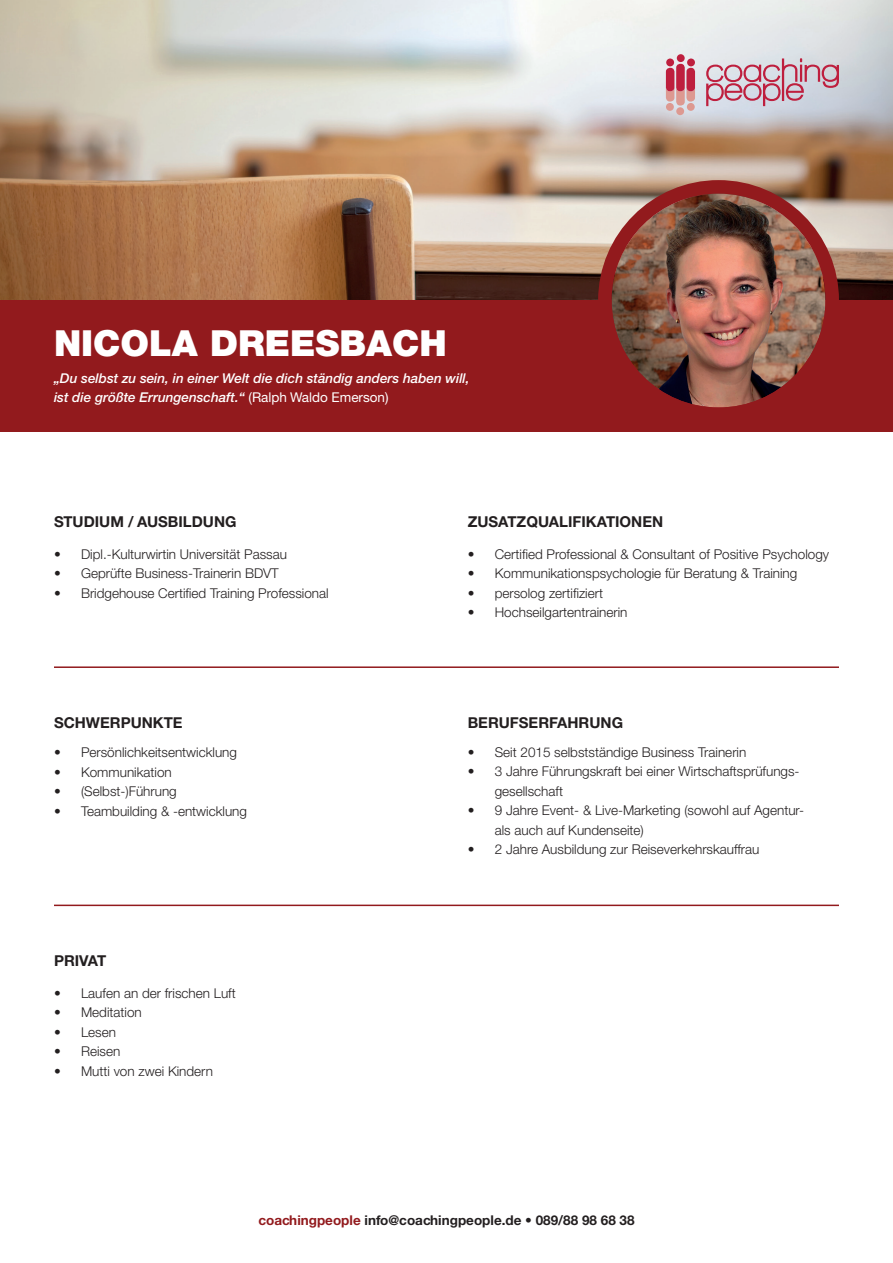
<style>
.page{position:relative;width:893px;height:1263px;background:#fff}
.page>*{position:absolute;margin:0;border:0;box-sizing:border-box;transform-origin:0 0}
.t1{font:900 36px "Helvetica Neue CE";color:#fff}
.t2{font:700 15px "Helvetica Neue CE";color:#231f20}
.t3{font:300 13.5px/19.5px "Helvetica Neue CE";color:#231f20}
.t4{font:italic 500 13.5px/19.5px "Helvetica Neue CE";color:#fff}
.t5{font:700 13.5px "Helvetica Neue CE";color:#231f20}
.s1{font-weight:400;font-style:normal}
.s2{color:#921a1d}
</style>
<div class="page">
<div style="left:0;top:268px;width:893px;height:164px;background:#921a1d"></div>
<img style="left:0;top:0;width:893px;height:300px">
<div style="left:676px;top:107px;width:8px;height:8px;background:#dd9991;border-radius:50%"></div>
<div style="left:666px;top:103px;width:8px;height:8px;background:#dd9991;border-radius:50%"></div>
<div style="left:687px;top:103px;width:8px;height:8px;background:#dd9991;border-radius:50%"></div>
<svg style="left:706px;top:58px;width:133px;height:48px;background:#cfadbb"></svg>
<svg style="left:666px;top:87px;width:29px;height:19px"></svg>
<div style="left:666px;top:68px;width:8px;height:23px;background:#be1f3e;border-radius:4px"></div>
<div style="left:676px;top:64px;width:9px;height:27px;background:#be1f3e;border-radius:4px"></div>
<div style="left:686px;top:68px;width:9px;height:23px;background:#be1f3e;border-radius:4px"></div>
<div style="left:677px;top:54px;width:8px;height:8px;background:#be1f3e;border-radius:50%"></div>
<div style="left:687px;top:59px;width:8px;height:7px;background:#be1f3e;border-radius:50%"></div>
<div style="left:666px;top:59px;width:8px;height:7px;background:#be1f3e;border-radius:50%"></div>
<hr style="left:54px;top:666px;width:785px;height:2px;background:#921a1d">
<hr style="left:54px;top:904px;width:785px;height:2px;background:#921a1d">
<img style="left:612px;top:194px;width:213px;height:213px;border-radius:107px">
<div style="left:598px;top:180px;width:241px;height:241px;border:14px solid #921a1d;border-radius:50%"></div>
<h1 class="t1" style="left:54px;top:321px;width:394px">NICOLA DREESBACH</h1>
<p class="t4" style="left:54px;top:368px;width:417px">„Du selbst zu sein, in einer Welt die dich ständig anders haben will, ist die größte Errungenschaft.“ <span class="s1">(Ralph Waldo Emerson)</span></p>
<p class="t2" style="left:54px;top:512px;width:184px">STUDIUM / AUSBILDUNG</p>
<p class="t2" style="left:468px;top:512px;width:197px">ZUSATZQUALIFIKATIONEN</p>
<p class="t3" style="left:54px;top:544px;width:234px">• Dipl.-Kulturwirtin Universität Passau</p>
<p class="t3" style="left:54px;top:564px;width:226px">• Geprüfte Business-Trainerin BDVT</p>
<p class="t3" style="left:54px;top:583px;width:276px">• Bridgehouse Certified Training Professional</p>
<p class="t3" style="left:468px;top:544px;width:363px">• Certified Professional &amp; Consultant of Positive Psychology</p>
<p class="t3" style="left:468px;top:564px;width:331px">• Kommunikationspsychologie für Beratung &amp; Training</p>
<p class="t3" style="left:468px;top:583px;width:137px">• persolog zertifiziert</p>
<p class="t3" style="left:468px;top:602px;width:161px">• Hochseilgartentrainerin</p>
<p class="t2" style="left:54px;top:713px;width:130px">SCHWERPUNKTE</p>
<p class="t2" style="left:468px;top:713px;width:157px">BERUFSERFAHRUNG</p>
<p class="t3" style="left:54px;top:742px;width:185px">• Persönlichkeitsentwicklung</p>
<p class="t3" style="left:54px;top:762px;width:119px">• Kommunikation</p>
<p class="t3" style="left:54px;top:781px;width:124px">• (Selbst-)Führung</p>
<p class="t3" style="left:54px;top:801px;width:195px">• Teambuilding &amp; -entwicklung</p>
<p class="t2" style="left:54px;top:952px;width:54px">PRIVAT</p>
<p class="t3" style="left:54px;top:983px;width:183px">• Laufen an der frischen Luft</p>
<p class="t3" style="left:54px;top:1003px;width:89px">• Meditation</p>
<p class="t3" style="left:54px;top:1022px;width:64px">• Lesen</p>
<p class="t3" style="left:54px;top:1041px;width:68px">• Reisen</p>
<p class="t3" style="left:54px;top:1061px;width:161px">• Mutti von zwei Kindern</p>
<p class="t3" style="left:468px;top:742px;width:280px">• Seit 2015 selbstständige Business Trainerin</p>
<p class="t3" style="left:495px;top:762px;width:306px;text-indent:-27px">• 3 Jahre Führungskraft bei einer Wirtschaftsprüfungs&shy;gesellschaft</p>
<p class="t3" style="left:495px;top:801px;width:311px;text-indent:-27px">• 9 Jahre Event- &amp; Live-Marketing (sowohl auf Agentur&shy;als auch auf Kundenseite)</p>
<p class="t3" style="left:468px;top:840px;width:293px">• 2 Jahre Ausbildung zur Reiseverkehrskauffrau</p>
<p class="t5" style="left:258px;top:1211px;width:378px"><span class="s2">coachingpeople</span> info@coachingpeople.de • 089/88 98 68 38</p>
</div>
